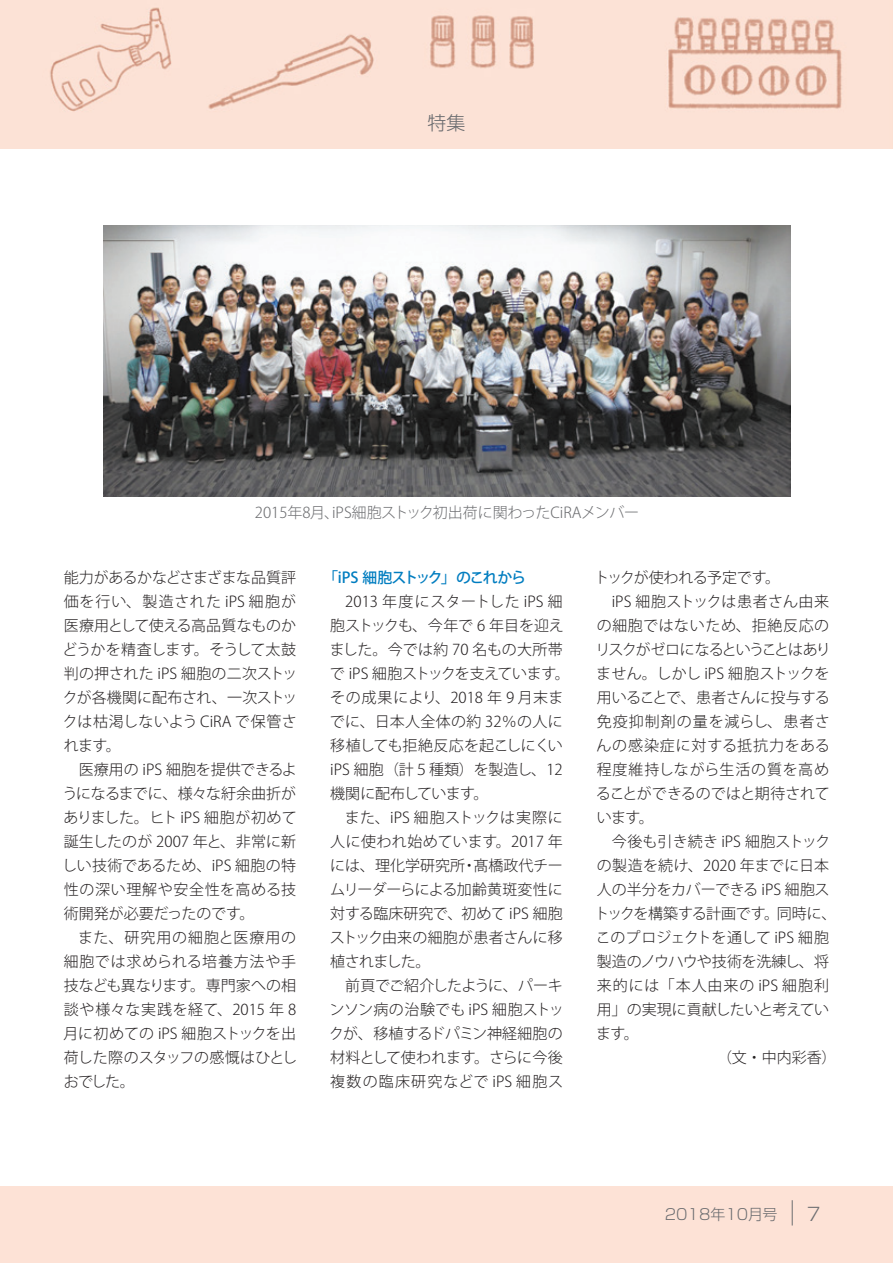
<style>
.page{position:relative;width:893px;height:1263px;background:#fff}
.page>*{position:absolute;margin:0;border:0;box-sizing:border-box;transform-origin:0 0}
.t1{font:300 18.9px "Shin Go Pro";color:#6c6d70}
.t2{font:300 18px "Shin Go Pro";color:#6c6d70}
.t3{font:300 15px/24px "Koz Go Pr 6 N";color:#231f20;text-align:justify}
.t4{font:300 15px "Koz Go Pr 6 N";letter-spacing:-.02em;color:#231f20}
.t5{font:300 15px "Koz Go Pr 6 N";color:#6c6d70}
.t6{font:300 15px "Koz Go Pr 6 N";letter-spacing:-.085em;color:#231f20}
.t7{font:500 15px "Koz Go Pr 6 N";letter-spacing:-.09em;color:#007dc0}
.t8{font:300 15px "Koz Go Pr 6 N";letter-spacing:.065em;color:#231f20}
.t9{font:300 15px "Koz Go Pr 6 N";letter-spacing:-.04em;color:#231f20}
.t10{font:300 15px "Koz Go Pr 6 N";letter-spacing:.04em;color:#231f20}
.t11{font:300 15px "Koz Go Pr 6 N";letter-spacing:.07em;color:#231f20}
.t12{font:300 15px "Koz Go Pr 6 N";letter-spacing:.055em;color:#231f20}
.t13{font:300 15px "Koz Go Pr 6 N";letter-spacing:.06em;color:#231f20}
.t14{font:300 15px "Koz Go Pr 6 N";letter-spacing:-.03em;color:#231f20}
.t15{font:300 15px "Shin Go Pro";color:#6c6d70}
</style>
<div class="page">
<div style="left:0;top:1186px;width:893px;height:77px;background:#fde2d6"></div>
<img style="left:0;top:0;width:893px;height:149px">
<svg style="left:792px;top:1200px;width:1px;height:25px"></svg>
<img style="left:103px;top:225px;width:687px;height:271px">
<p class="t1" style="left:428px;top:107px;width:39px">特集</p>
<p class="t5" style="left:255px;top:504px;width:386px">2015年8月、iPS細胞ストック初出荷に関わったCiRAメンバー</p>
<p class="t3" style="left:63px;top:566px;width:237px">能力があるかなどさまざまな品質評価を行い、製造された iPS 細胞が医療用として使える高品質なものかどうかを精査します。そうして太鼓判の押された iPS 細胞の二次ストックが各機関に配布され、一次ストックは枯渇しないよう CiRA で保管されます。</p>
<p class="t3" style="left:62px;top:758px;width:236px;text-indent:16px">医療用の iPS 細胞を提供できるようになるまでに、様々な紆余曲折がありました。ヒト iPS 細胞が初めて誕生したのが 2007 年と、非常に新しい技術であるため、iPS 細胞の特性の深い理解や安全性を高める技術開発が必要だったのです。</p>
<p class="t3" style="left:63px;top:926px;width:235px;text-indent:15px">また、研究用の細胞と医療用の細胞では求められる培養方法や手技なども異なります。専門家への相談や様々な実践を経て、2015 年 8月に初めての iPS 細胞ストックを出荷した際のスタッフの感慨はひとしおでした。</p>
<p class="t7" style="left:323px;top:569px;width:205px">「iPS 細胞ストック」のこれから</p>
<p class="t3" style="left:330px;top:590px;width:242px;text-align:left;text-indent:16px">2013 年度にスタートした iPS 細胞ストックも、今年で 6 年目を迎えました。今では約 70 名もの大所帯で iPS 細胞ストックを支えています。その成果により、2018 年 9 月末までに、日本人全体の約 32％の人に移植しても拒絶反応を起こしにくいiPS 細胞（計５種類）を製造し、12機関に配布しています。</p>
<p class="t3" style="left:330px;top:806px;width:235px;text-indent:15px">また、iPS 細胞ストックは実際に人に使われ始めています。2017 年には、理化学研究所・髙橋政代チームリーダーらによる加齢黄斑変性に対する臨床研究で、初めて iPS 細胞ストック由来の細胞が患者さんに移植されました。</p>
<p class="t3" style="left:329px;top:974px;width:236px;text-indent:16px">前頁でご紹介したように、パーキンソン病の治験でも iPS 細胞ストックが、移植するドパミン神経細胞の材料として使われます。さらに今後複数の臨床研究などで iPS 細胞ス</p>
<p class="t14" style="left:595px;top:569px;width:187px">トックが使われる予定です。</p>
<p class="t3" style="left:612px;top:590px;width:219px">iPS 細胞ストックは患者さん由来</p>
<p class="t10" style="left:597px;top:617px;width:234px">の細胞ではないため、拒絶反応の</p>
<p class="t6" style="left:595px;top:641px;width:237px">リスクがゼロになるということはあり</p>
<p class="t3" style="left:596px;top:662px;width:235px">ません。しかし iPS 細胞ストックを</p>
<p class="t3" style="left:597px;top:686px;width:235px">用いることで、患者さんに投与する</p>
<p class="t11" style="left:597px;top:713px;width:235px">免疫抑制剤の量を減らし、患者さ</p>
<p class="t12" style="left:596px;top:737px;width:235px">んの感染症に対する抵抗力をある</p>
<p class="t13" style="left:597px;top:761px;width:234px">程度維持しながら生活の質を高め</p>
<p class="t4" style="left:596px;top:785px;width:235px">ることができるのではと期待されて</p>
<p class="t3" style="left:597px;top:806px;width:59px">います。</p>
<p class="t3" style="left:612px;top:830px;width:220px">今後も引き続き iPS 細胞ストック</p>
<p class="t3" style="left:597px;top:854px;width:234px">の製造を続け、2020 年までに日本</p>
<p class="t3" style="left:597px;top:878px;width:234px">人の半分をカバーできる iPS 細胞ス</p>
<p class="t4" style="left:595px;top:905px;width:243px">トックを構築する計画です。同時に、</p>
<p class="t3" style="left:596px;top:926px;width:235px">このプロジェクトを通して iPS 細胞</p>
<p class="t4" style="left:597px;top:953px;width:234px">製造のノウハウや技術を洗練し、将</p>
<p class="t8" style="left:597px;top:977px;width:234px">来的には「本人由来の iPS 細胞利</p>
<p class="t9" style="left:597px;top:1001px;width:234px">用」の実現に貢献したいと考えてい</p>
<p class="t3" style="left:596px;top:1022px;width:44px">ます。</p>
<p class="t3" style="left:717px;top:1046px;width:121px">（文・中内彩香）</p>
<p class="t15" style="left:665px;top:1202px;width:114px">2018年10月号</p>
<p class="t2" style="left:807px;top:1199px;width:15px">7</p>
</div>
